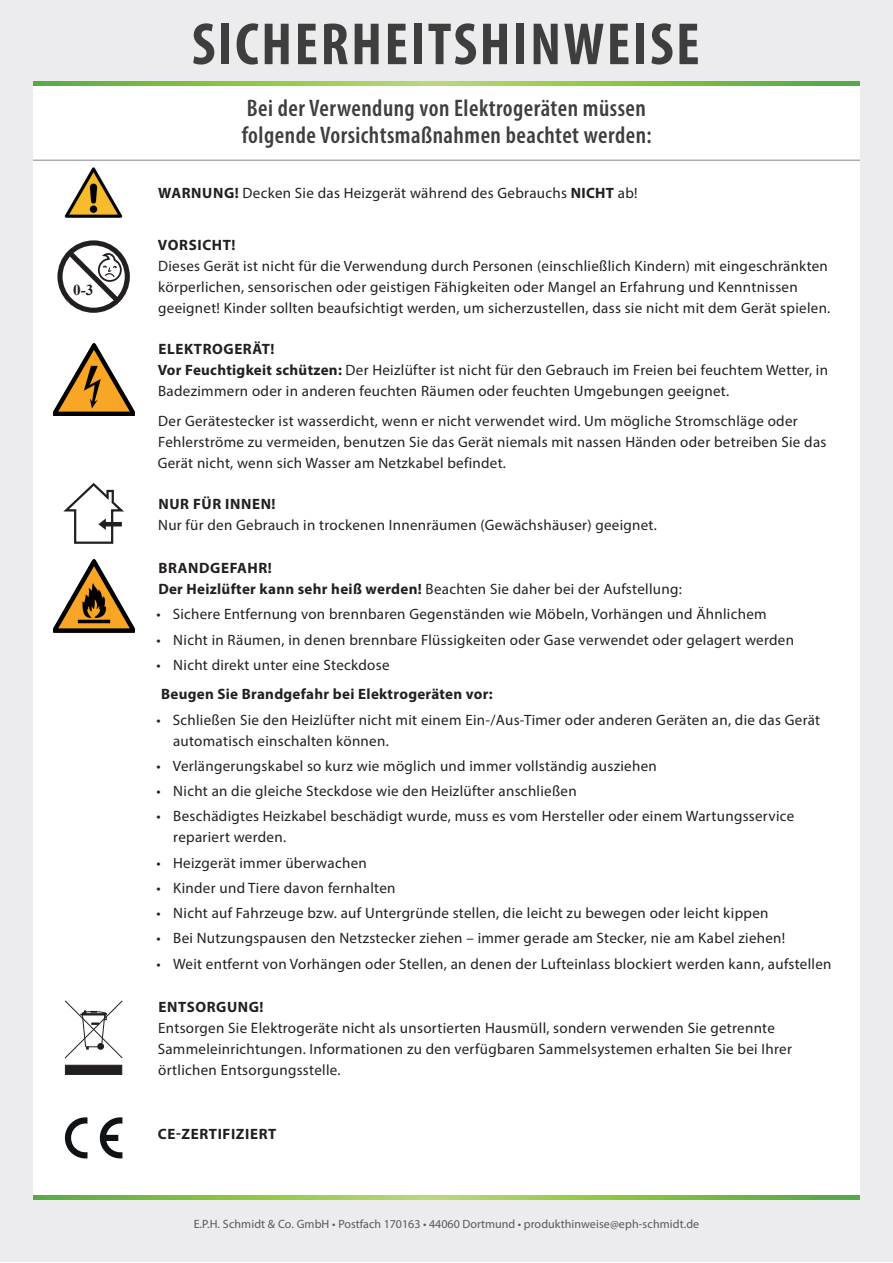
<style>
.page{position:relative;width:893px;height:1263px;background:#fff}
.page>*{position:absolute;margin:0;border:0;box-sizing:border-box;transform-origin:0 0}
.t1{font:700 condensed 60px "Myriad Pro";letter-spacing:.04em;color:#3e3e3f}
.t2{font:600 condensed 24px/27px "Myriad Pro";letter-spacing:.02em;color:#3e3e3f}
.t3{font:700 15.15px "Times New Roman";color:#231f20}
.t4{font:15px/21px "Myriad Pro";letter-spacing:.02em;color:#231f20}
.t5{font:700 15px/21px "Myriad Pro";letter-spacing:.04em;color:#231f20}
.t6{font:700 15px "Myriad Pro";letter-spacing:.02em;color:#231f20}
.t7{font:12px "Myriad Pro";letter-spacing:.01em;color:#57585a}
.s1{font-weight:700}
.s2{font-weight:400}
</style>
<div class="page">
<hr style="left:0;top:160px;width:893px;height:1px;background:#939598">
<div style="left:7px;top:1197px;width:865px;height:64px;background:#ececee"></div>
<svg style="left:32px;top:1195px;width:829px;height:4px;background:#87c24f"></svg>
<div style="left:7px;top:0;width:865px;height:83px;background:#ececee"></div>
<svg style="left:32px;top:81px;width:829px;height:4px;background:#87c24f"></svg>
<div style="left:861px;top:0;width:32px;height:1261px;background:#ececee"></div>
<div style="left:0;top:0;width:32px;height:1261px;background:#ececee"></div>
<div style="left:57px;top:240px;width:73px;height:73px;border:5px solid #231f20;border-radius:50%"></div>
<svg style="left:61px;top:244px;width:65px;height:65px"></svg>
<img style="left:64px;top:167px;width:59px;height:51px">
<img style="left:53px;top:343px;width:81px;height:73px">
<img style="left:53px;top:560px;width:81px;height:72px">
<div style="left:65px;top:1065px;width:57px;height:9px;background:#231f20;border:1px solid #231f20"></div>
<svg style="left:65px;top:1000px;width:58px;height:59px"></svg>
<svg style="left:65px;top:1117px;width:22px;height:41px"></svg>
<svg style="left:99px;top:1117px;width:23px;height:41px"></svg>
<svg style="left:63px;top:483px;width:61px;height:61px"></svg>
<p class="t3" style="left:73px;top:279px;width:22px">0-3</p>
<h1 class="t1" style="left:192px;top:7px;width:509px">SICHERHEITSHINWEISE</h1>
<h2 class="t2" style="left:242px;top:94px;width:411px">Bei der Verwendung von Elektrogeräten müssen folgende Vorsichtsmaßnahmen beachtet werden:</h2>
<p class="t4" style="left:158px;top:183px;width:481px"><span class="s1">WARNUNG!</span> Decken Sie das Heizgerät während des Gebrauchs <span class="s1">NICHT</span> ab!</p>
<p class="t5" style="left:158px;top:234px;width:79px">VORSICHT!</p>
<p class="t4" style="left:158px;top:256px;width:674px">Dieses Gerät ist nicht für die Verwendung durch Personen (einschließlich Kindern) mit eingeschränkten körperlichen, sensorischen oder geistigen Fähigkeiten oder Mangel an Erfahrung und Kenntnissen geeignet! Kinder sollten beaufsichtigt werden, um sicherzustellen, dass sie nicht mit dem Gerät spielen.</p>
<p class="t4" style="left:158px;top:339px;width:672px"><span class="s1">ELEKTROGERÄT!<br>Vor Feuchtigkeit schützen:</span> Der Heizlüfter ist nicht für den Gebrauch im Freien bei feuchtem Wetter, in<br>Badezimmern oder in anderen feuchten Räumen oder feuchten Umgebungen geeignet.</p>
<p class="t4" style="left:158px;top:410px;width:670px">Der Gerätestecker ist wasserdicht, wenn er nicht verwendet wird. Um mögliche Stromschläge oder<br>Fehlerströme zu vermeiden, benutzen Sie das Gerät niemals mit nassen Händen oder betreiben Sie das<br>Gerät nicht, wenn sich Wasser am Netzkabel befindet.</p>
<p class="t5" style="left:159px;top:493px;width:118px">NUR FÜR INNEN!</p>
<p class="t4" style="left:158px;top:514px;width:500px">Nur für den Gebrauch in trockenen Innenräumen (Gewächshäuser) geeignet.</p>
<p class="t5" style="left:158px;top:557px;width:525px">BRANDGEFAHR!<br>Der Heizlüfter kann sehr heiß werden! <span class="s2">Beachten Sie daher bei der Aufstellung:</span></p>
<p class="t4" style="left:156px;top:604px;width:612px">• Sichere Entfernung von brennbaren Gegenständen wie Möbeln, Vorhängen und Ähnlichem</p>
<p class="t4" style="left:156px;top:629px;width:639px">• Nicht in Räumen, in denen brennbare Flüssigkeiten oder Gase verwendet oder gelagert werden</p>
<p class="t4" style="left:156px;top:654px;width:235px">• Nicht direkt unter eine Steckdose</p>
<p class="t6" style="left:161px;top:684px;width:333px">Beugen Sie Brandgefahr bei Elektrogeräten vor:</p>
<p class="t4" style="left:173px;top:709px;width:649px;text-indent:-17px">• Schließen Sie den Heizlüfter nicht mit einem Ein-/Aus-Timer oder anderen Geräten an, die das Gerät automatisch einschalten können.</p>
<p class="t4" style="left:156px;top:755px;width:502px">• Verlängerungskabel so kurz wie möglich und immer vollständig ausziehen</p>
<p class="t4" style="left:156px;top:780px;width:422px">• Nicht an die gleiche Steckdose wie den Heizlüfter anschließen</p>
<p class="t4" style="left:173px;top:805px;width:622px;text-indent:-17px">• Beschädigtes Heizkabel beschädigt wurde, muss es vom Hersteller oder einem Wartungsservice repariert werden.</p>
<p class="t4" style="left:156px;top:852px;width:212px">• Heizgerät immer überwachen</p>
<p class="t4" style="left:156px;top:877px;width:241px">• Kinder und Tiere davon fernhalten</p>
<p class="t4" style="left:156px;top:902px;width:614px">• Nicht auf Fahrzeuge bzw. auf Untergründe stellen, die leicht zu bewegen oder leicht kippen</p>
<p class="t4" style="left:156px;top:927px;width:630px">• Bei Nutzungspausen den Netzstecker ziehen – immer gerade am Stecker, nie am Kabel ziehen!</p>
<p class="t4" style="left:156px;top:953px;width:677px">• Weit entfernt von Vorhängen oder Stellen, an denen der Lufteinlass blockiert werden kann, aufstellen</p>
<p class="t5" style="left:159px;top:996px;width:107px">ENTSORGUNG!</p>
<p class="t4" style="left:158px;top:1017px;width:636px">Entsorgen Sie Elektrogeräte nicht als unsortierten Hausmüll, sondern verwenden Sie getrennte<br>Sammeleinrichtungen. Informationen zu den verfügbaren Sammelsystemen erhalten Sie bei Ihrer örtlichen Entsorgungsstelle.</p>
<p class="t5" style="left:158px;top:1123px;width:120px">CE-ZERTIFIZIERT</p>
<p class="t7" style="left:194px;top:1216px;width:507px">E.P.H. Schmidt &amp; Co. GmbH • Postfach 170163 • 44060 Dortmund • produkthinweise@eph-schmidt.de</p>
</div>
